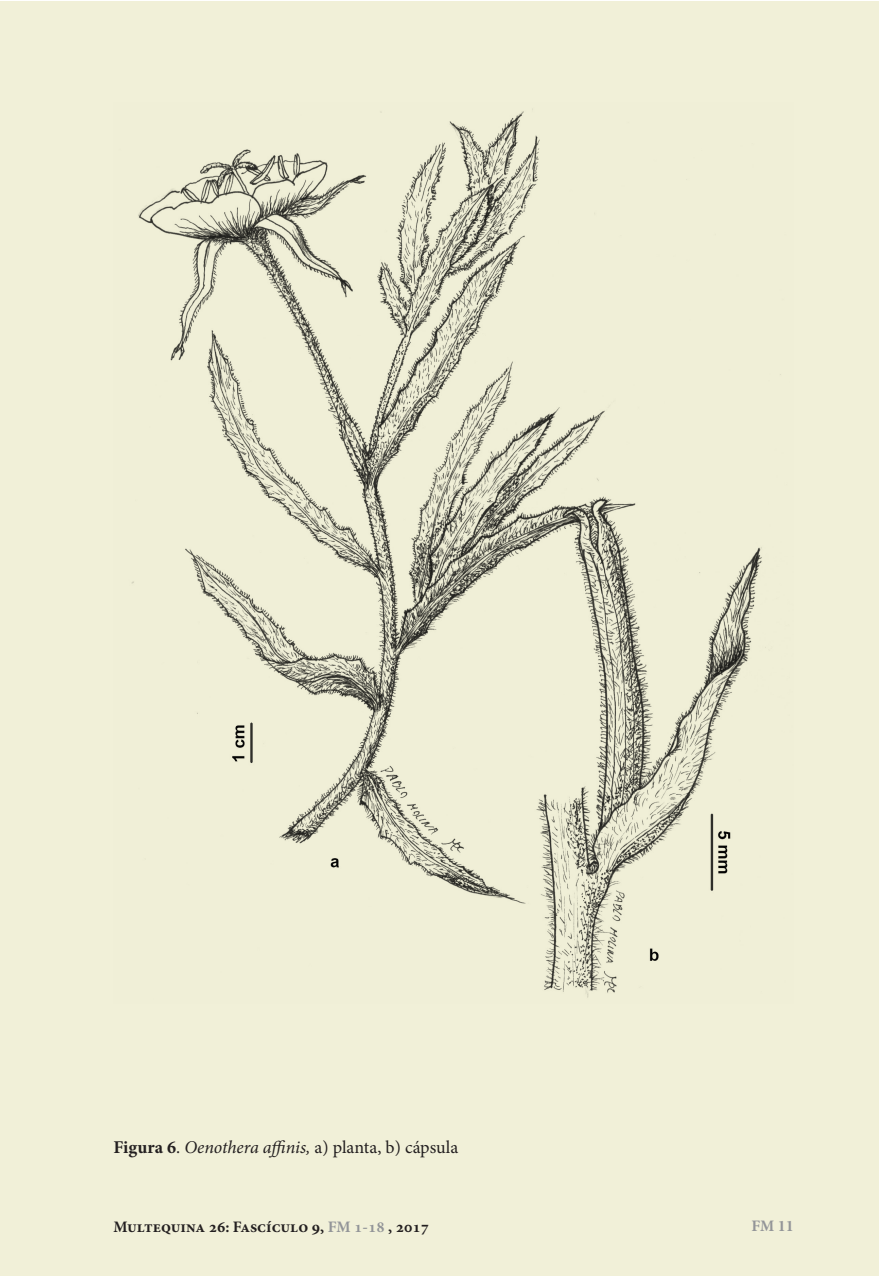
<style>
.page{position:relative;width:879px;height:1276px;background:#fff}
.page>*{position:absolute;margin:0;border:0;box-sizing:border-box;transform-origin:0 0}
.Tabla_y_Fig__epígraf{font:18px "Minion Pro";letter-spacing:-.005em;color:#231f20}
.t1{font:700 16px "Minion Pro";color:#231f20}
.t2{font:700 16px "Minion Pro";color:#939598}
.s1{font-weight:700}
.s2{font-style:italic}
.s3{color:#939598}
</style>
<div class="page">
<div style="left:0;top:1px;width:879px;height:1275px;background:#f1f0d8"></div>
<img style="left:132px;top:109px;width:649px;height:889px">
<p class="Tabla_y_Fig__epígraf" style="left:113px;top:1135px;width:346px"><span class="s1">Figura 6</span>. <span class="s2">Oenothera affinis,</span> a) planta, b) cápsula</p>
<p class="t1" style="left:113px;top:1216px;width:317px">Multequina 26: Fascículo 9, <span class="s3">FM 1-18</span> , 2017</p>
<p class="t2" style="left:751px;top:1214px;width:44px">FM 11</p>
</div>
